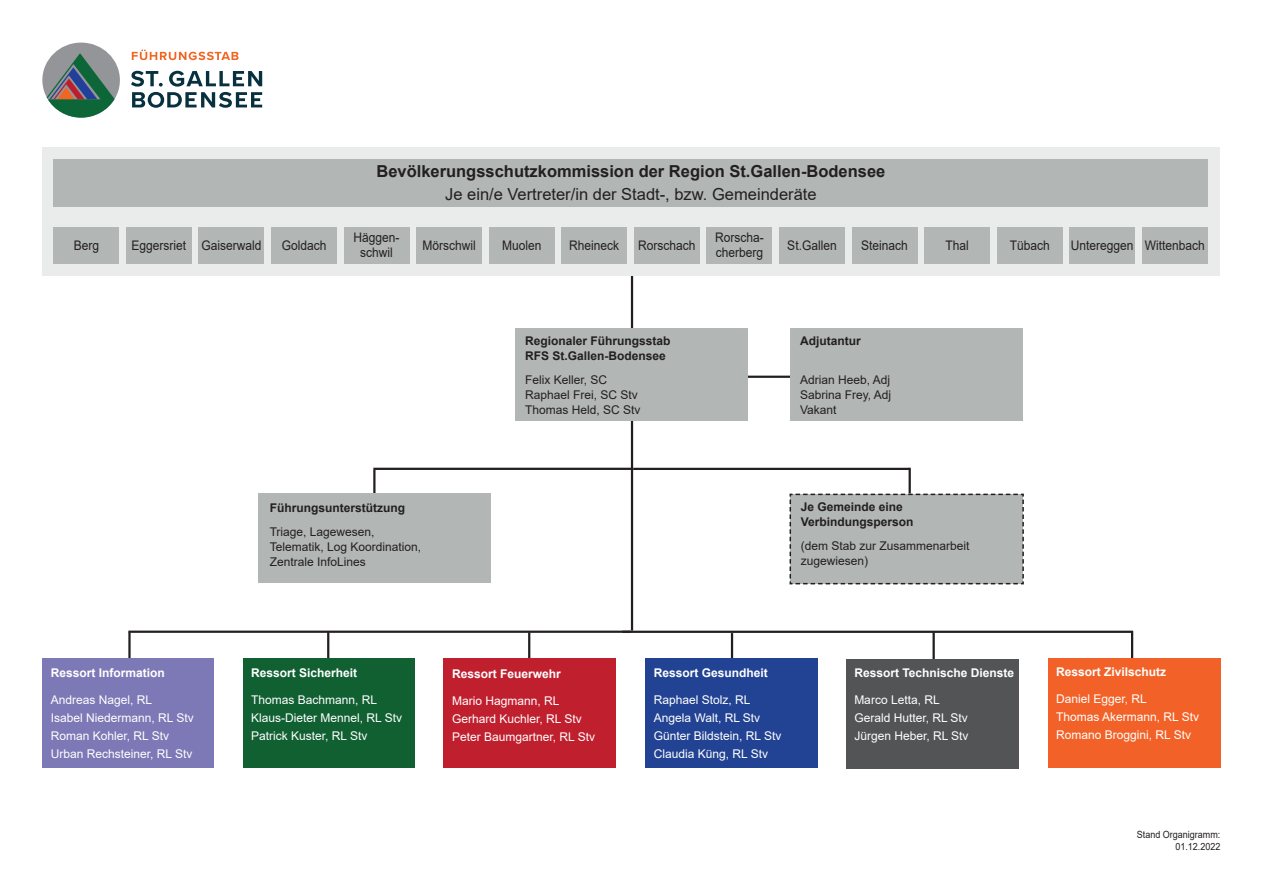
<style>
.page{position:relative;width:1263px;height:893px;background:#fff}
.page>*{position:absolute;margin:0;border:0;box-sizing:border-box;transform-origin:0 0}
.t1{font:700 16.5px "Arial";color:#231f20}
.t2{font:16.5px "Arial";color:#231f20}
.t3{font:13.2px/15px "Arial";color:#231f20;text-align:center;scale:.91 1}
.t4{font:12px "Arial";color:#fff}
.t5{font:12px "Arial";color:#231f20}
.t6{font:700 12px "Arial";color:#fff}
.t7{font:700 12px "Arial";color:#231f20}
.t8{font:9.9px/12px "Arial";color:#231f20;text-align:right;scale:.91 1}
</style>
<div class="page">
<hr style="left:631px;top:245px;width:2px;height:386px;background:#231f20">
<hr style="left:731px;top:376px;width:96px;height:2px;background:#231f20">
<hr style="left:373px;top:470px;width:2px;height:23px;background:#231f20">
<hr style="left:373px;top:468px;width:259px;height:2px;background:#231f20">
<hr style="left:908px;top:468px;width:3px;height:25px;background:#231f20">
<hr style="left:633px;top:468px;width:277px;height:2px;background:#231f20">
<hr style="left:327px;top:632px;width:2px;height:37px;background:#231f20">
<hr style="left:128px;top:631px;width:503px;height:2px;background:#231f20">
<hr style="left:932px;top:632px;width:3px;height:40px;background:#231f20">
<hr style="left:622px;top:631px;width:511px;height:2px;background:#231f20">
<hr style="left:128px;top:632px;width:3px;height:37px;background:#231f20">
<hr style="left:731px;top:633px;width:2px;height:26px;background:#231f20">
<hr style="left:528px;top:632px;width:2px;height:37px;background:#231f20">
<hr style="left:1131px;top:631px;width:2px;height:40px;background:#231f20">
<div style="left:43px;top:147px;width:1177px;height:129px;background:#e9ecea"></div>
<div style="left:790px;top:328px;width:233px;height:93px;background:#b2b6b5"></div>
<div style="left:53px;top:159px;width:1155px;height:48px;background:#b2b6b5"></div>
<div style="left:789px;top:493px;width:235px;height:92px;background:#b2b6b5"></div>
<div style="left:258px;top:494px;width:233px;height:89px;background:#b2b6b5"></div>
<div style="left:243px;top:658px;width:171px;height:110px;background:#106032"></div>
<div style="left:443px;top:658px;width:173px;height:110px;background:#c01f2e"></div>
<div style="left:645px;top:658px;width:172px;height:110px;background:#224393"></div>
<div style="left:846px;top:659px;width:173px;height:110px;background:#525456"></div>
<div style="left:1048px;top:658px;width:172px;height:110px;background:#f26228"></div>
<div style="left:515px;top:328px;width:233px;height:93px;background:#b2b6b5"></div>
<div style="left:42px;top:658px;width:172px;height:110px;background:#7d78b6"></div>
<div style="left:53px;top:227px;width:66px;height:37px;background:#b2b6b5"></div>
<div style="left:199px;top:227px;width:65px;height:37px;background:#b2b6b5"></div>
<div style="left:126px;top:227px;width:66px;height:37px;background:#b2b6b5"></div>
<div style="left:271px;top:227px;width:66px;height:37px;background:#b2b6b5"></div>
<div style="left:416px;top:227px;width:66px;height:37px;background:#b2b6b5"></div>
<div style="left:344px;top:227px;width:65px;height:37px;background:#b2b6b5"></div>
<div style="left:489px;top:227px;width:66px;height:37px;background:#b2b6b5"></div>
<div style="left:634px;top:227px;width:66px;height:37px;background:#b2b6b5"></div>
<div style="left:561px;top:227px;width:66px;height:37px;background:#b2b6b5"></div>
<div style="left:706px;top:227px;width:66px;height:37px;background:#b2b6b5"></div>
<div style="left:852px;top:227px;width:65px;height:37px;background:#b2b6b5"></div>
<div style="left:779px;top:227px;width:66px;height:37px;background:#b2b6b5"></div>
<div style="left:997px;top:227px;width:65px;height:37px;background:#b2b6b5"></div>
<div style="left:924px;top:227px;width:66px;height:37px;background:#b2b6b5"></div>
<div style="left:1142px;top:227px;width:66px;height:37px;background:#b2b6b5"></div>
<div style="left:1069px;top:227px;width:66px;height:37px;background:#b2b6b5"></div>
<div style="left:42px;top:43px;width:78px;height:75px;background:#939598;border-radius:50%"></div>
<svg style="left:47px;top:53px;width:68px;height:65px"></svg>
<svg style="left:132px;top:50px;width:106px;height:10px"></svg>
<svg style="left:131px;top:71px;width:131px;height:37px"></svg>
<p class="t1" style="left:376px;top:160px;width:510px">Bevölkerungsschutzkommission der Region St.Gallen-Bodensee</p>
<p class="t2" style="left:445px;top:183px;width:373px">Je ein/e Vertreter/in der Stadt-, bzw. Gemeinderäte</p>
<p class="t3" style="left:354px;top:230px;width:52px">Häggen&shy;schwil</p>
<p class="t3" style="left:502px;top:238px;width:45px">Muolen</p>
<p class="t3" style="left:569px;top:238px;width:56px">Rheineck</p>
<p class="t3" style="left:638px;top:238px;width:65px">Rorschach</p>
<p class="t3" style="left:715px;top:230px;width:55px;text-align:left">Rorscha&shy;cherberg</p>
<p class="t3" style="left:787px;top:238px;width:56px">St.Gallen</p>
<p class="t3" style="left:861px;top:238px;width:53px">Steinach</p>
<p class="t3" style="left:945px;top:238px;width:27px">Thal</p>
<p class="t3" style="left:1010px;top:238px;width:45px">Tübach</p>
<p class="t3" style="left:1071px;top:238px;width:70px">Untereggen</p>
<p class="t3" style="left:1145px;top:238px;width:67px">Wittenbach</p>
<p class="t3" style="left:74px;top:238px;width:29px">Berg</p>
<p class="t3" style="left:132px;top:238px;width:62px">Eggersriet</p>
<p class="t3" style="left:201px;top:238px;width:67px">Gaiserwald</p>
<p class="t3" style="left:282px;top:238px;width:51px">Goldach</p>
<p class="t3" style="left:422px;top:238px;width:60px">Mörschwil</p>
<p class="t6" style="left:51px;top:665px;width:116px">Ressort Information</p>
<p class="t4" style="left:51px;top:692px;width:103px">Andreas Nagel, RL</p>
<p class="t4" style="left:51px;top:710px;width:144px">Isabel Niedermann, RL Stv</p>
<p class="t4" style="left:51px;top:728px;width:120px">Roman Kohler, RL Stv</p>
<p class="t4" style="left:51px;top:746px;width:143px">Urban Rechsteiner, RL Stv</p>
<p class="t7" style="left:270px;top:499px;width:137px">Führungsunterstützung</p>
<p class="t5" style="left:270px;top:523px;width:106px">Triage, Lagewesen,</p>
<p class="t5" style="left:270px;top:538px;width:153px">Telematik, Log Koordination,</p>
<p class="t5" style="left:270px;top:553px;width:98px">Zentrale InfoLines</p>
<p class="t7" style="left:525px;top:332px;width:147px">Regionaler Führungsstab</p>
<p class="t7" style="left:525px;top:347px;width:142px">RFS St.Gallen-Bodensee</p>
<p class="t5" style="left:525px;top:371px;width:84px">Felix Keller, SC</p>
<p class="t5" style="left:525px;top:386px;width:114px">Raphael Frei, SC Stv</p>
<p class="t5" style="left:525px;top:401px;width:117px">Thomas Held, SC Stv</p>
<p class="t7" style="left:800px;top:332px;width:62px">Adjutantur</p>
<p class="t5" style="left:800px;top:372px;width:92px">Adrian Heeb, Adj</p>
<p class="t5" style="left:800px;top:387px;width:93px">Sabrina Frey, Adj</p>
<p class="t5" style="left:800px;top:402px;width:38px">Vakant</p>
<p class="t7" style="left:801px;top:499px;width:104px">Je Gemeinde eine</p>
<p class="t7" style="left:801px;top:514px;width:114px">Verbindungsperson</p>
<p class="t5" style="left:801px;top:538px;width:170px">(dem Stab zur Zusammenarbeit</p>
<p class="t5" style="left:801px;top:553px;width:69px">zugewiesen)</p>
<p class="t6" style="left:251px;top:665px;width:108px">Ressort Sicherheit</p>
<p class="t4" style="left:251px;top:692px;width:128px">Thomas Bachmann, RL</p>
<p class="t4" style="left:251px;top:710px;width:152px">Klaus-Dieter Mennel, RL Stv</p>
<p class="t4" style="left:251px;top:728px;width:118px">Patrick Kuster, RL Stv</p>
<p class="t6" style="left:452px;top:665px;width:110px">Ressort Feuerwehr</p>
<p class="t4" style="left:452px;top:692px;width:109px">Mario Hagmann, RL</p>
<p class="t4" style="left:452px;top:710px;width:131px">Gerhard Kuchler, RL Stv</p>
<p class="t4" style="left:452px;top:728px;width:144px">Peter Baumgartner, RL Stv</p>
<p class="t6" style="left:654px;top:665px;width:116px">Ressort Gesundheit</p>
<p class="t4" style="left:654px;top:692px;width:98px">Raphael Stolz, RL</p>
<p class="t4" style="left:654px;top:710px;width:108px">Angela Walt, RL Stv</p>
<p class="t4" style="left:654px;top:728px;width:129px">Günter Bildstein, RL Stv</p>
<p class="t4" style="left:654px;top:746px;width:116px">Claudia Küng, RL Stv</p>
<p class="t6" style="left:854px;top:665px;width:161px">Ressort Technische Dienste</p>
<p class="t4" style="left:854px;top:692px;width:87px">Marco Letta, RL</p>
<p class="t4" style="left:854px;top:710px;width:115px">Gerald Hutter, RL Stv</p>
<p class="t4" style="left:854px;top:728px;width:116px">Jürgen Heber, RL Stv</p>
<p class="t6" style="left:1056px;top:664px;width:112px">Ressort Zivilschutz</p>
<p class="t4" style="left:1056px;top:691px;width:92px">Daniel Egger, RL</p>
<p class="t4" style="left:1056px;top:709px;width:144px">Thomas Akermann, RL Stv</p>
<p class="t4" style="left:1056px;top:727px;width:136px">Romano Broggini, RL Stv</p>
<p class="t8" style="left:1137px;top:829px;width:93px">Stand Organigramm:<br>01.12.2022</p>
</div>
